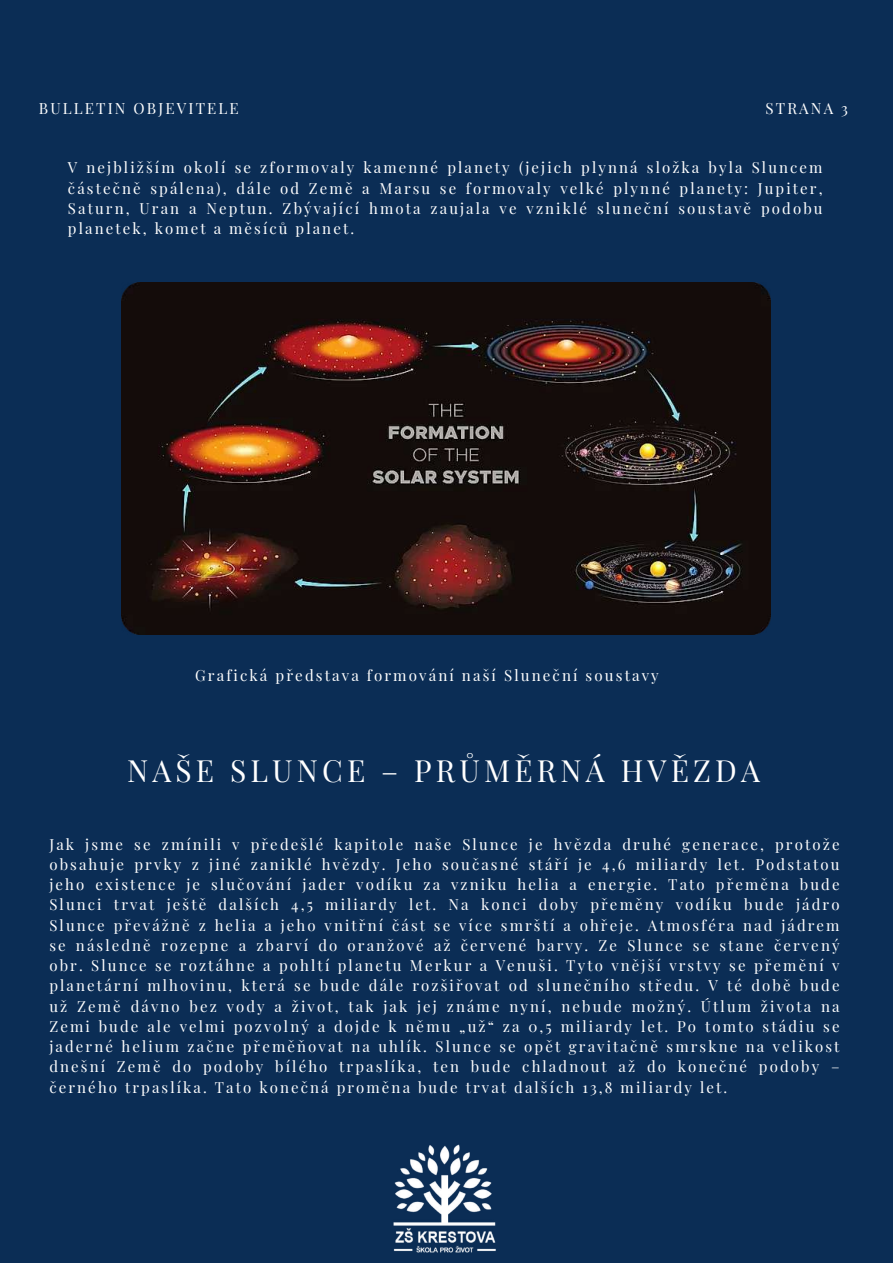
<style>
.page{position:relative;width:893px;height:1264px;background:#fff}
.page>*{position:absolute;margin:0;border:0;box-sizing:border-box;transform-origin:0 0}
.t1{font:30px "Playfair Display";letter-spacing:.14em;color:#fff}
.t2{font:15.15px "Playfair Display";letter-spacing:.14em;color:#fff}
.t3{font:15px/20.2px "Playfair Display";letter-spacing:.14em;color:#fff;text-align:justify}
</style>
<div class="page">
<div style="left:0;top:0;width:892px;height:1262px;background:#0b2d55"></div>
<img style="left:393px;top:1144px;width:103px;height:109px">
<img style="left:122px;top:282px;width:648px;height:352px">
<p class="t2" style="left:39px;top:97px;width:201px">BULLETIN OBJEVITELE</p>
<p class="t2" style="left:765px;top:97px;width:84px">STRANA 3</p>
<p class="t3" style="left:68px;top:157px;width:756px">V nejbližším okolí se zformovaly kamenné planety (jejich plynná složka byla Sluncem částečně spálena), dále od Země a Marsu se formovaly velké plynné planety: Jupiter, Saturn, Uran a Neptun. Zbývající hmota zaujala ve vzniklé sluneční soustavě podobu planetek, komet a měsíců planet.</p>
<p class="t2" style="left:195px;top:664px;width:465px">Grafická představa formování naší Sluneční soustavy</p>
<h1 class="t1" style="left:127px;top:749px;width:634px">NAŠE SLUNCE – PRŮMĚRNÁ HVĚZDA</h1>
<p class="t3" style="left:49px;top:833px;width:791px">Jak jsme se zmínili v předešlé kapitole naše Slunce je hvězda druhé generace, protože obsahuje prvky z jiné zaniklé hvězdy. Jeho současné stáří je 4,6 miliardy let. Podstatou jeho existence je slučování jader vodíku za vzniku helia a energie. Tato přeměna bude Slunci trvat ještě dalších 4,5 miliardy let. Na konci doby přeměny vodíku bude jádro Slunce převážně z helia a jeho vnitřní část se více smrští a ohřeje. Atmosféra nad jádrem se následně rozepne a zbarví do oranžové až červené barvy. Ze Slunce se stane červený obr. Slunce se roztáhne a pohltí planetu Merkur a Venuši. Tyto vnější vrstvy se přemění v planetární mlhovinu, která se bude dále rozšiřovat od slunečního středu. V té době bude už Země dávno bez vody a život, tak jak jej známe nyní, nebude možný. Útlum života na Zemi bude ale velmi pozvolný a dojde k němu „už“ za 0,5 miliardy let. Po tomto stádiu se jaderné helium začne přeměňovat na uhlík. Slunce se opět gravitačně smrskne na velikost dnešní Země do podoby bílého trpaslíka, ten bude chladnout až do konečné podoby – černého trpaslíka. Tato konečná proměna bude trvat dalších 13,8 miliardy let.</p>
</div>
